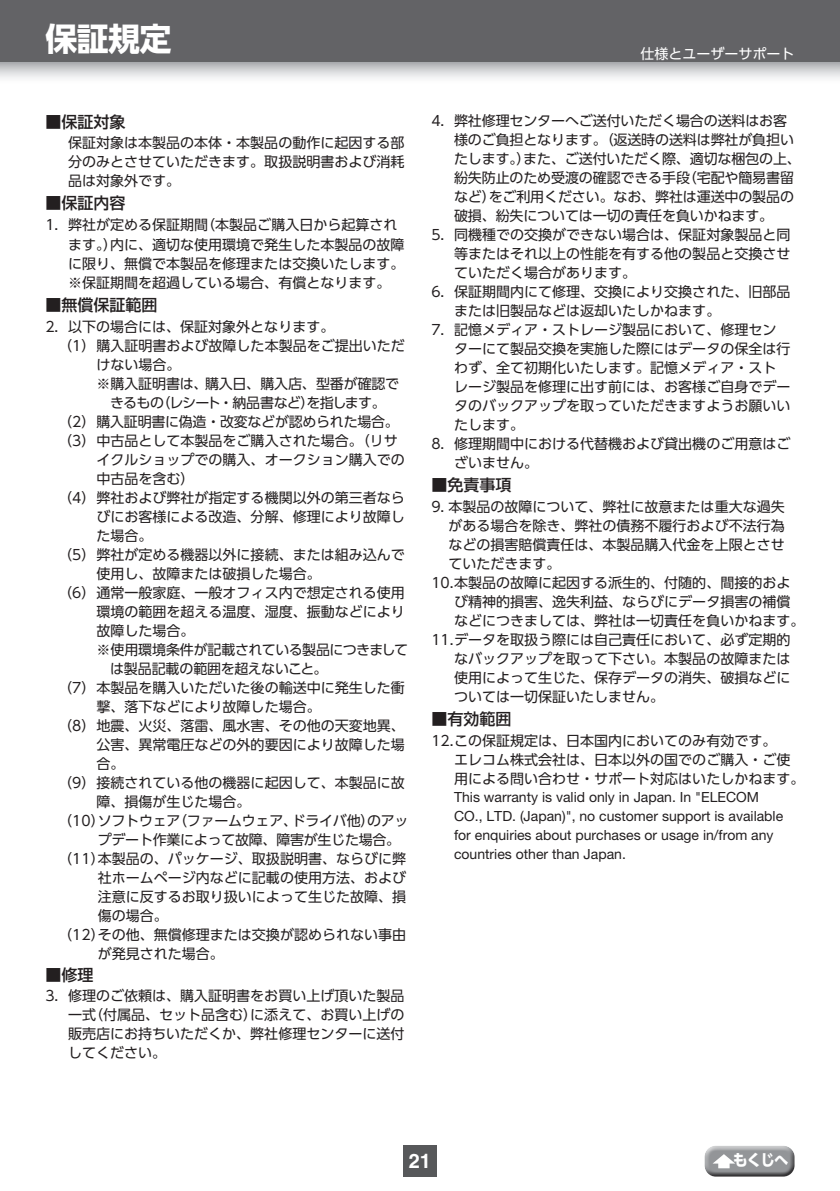
<style>
.page{position:relative;width:840px;height:1191px;background:#fff}
.page>*{position:absolute;margin:0;border:0;box-sizing:border-box;transform-origin:0 0}
.t1{font:700 32px "UD Shin Go Pro";color:#fff}
.t2{font:700 20px "Helvetica LT Std";color:#fff}
.t3{font:500 16px "Shin Go Pro";color:#231f20}
.t4{font:700 16px "UD Shin Go Pro";color:#fff;scale:.9 1}
.t5{font:14px/19px "UD Shin Go Pro";color:#231f20}
.t6{font:14px/19px "Helvetica Neue LT Pro";color:#231f20}
.t7{font:14px "UD Shin Go Pro";letter-spacing:-.02em;color:#231f20}
.t8{font:14px "UD Shin Go Pro";letter-spacing:-.03em;color:#231f20}
.t9{font:14px "UD Shin Go Pro";letter-spacing:-.06em;color:#231f20}
.t10{font:14px "UD Shin Go Pro";color:#fff}
</style>
<div class="page">
<div style="left:0;top:0;width:839px;height:85px;background:#636366"></div>
<svg style="left:0;top:62px;width:839px;height:23px"></svg>
<div style="left:701px;top:1142px;width:94px;height:30px;background:#fff;opacity:.75"></div>
<div style="left:701px;top:1148px;width:94px;height:28px;background:#231f20;opacity:.75"></div>
<svg style="left:712px;top:1154px;width:22px;height:14px"></svg>
<div style="left:403px;top:1145px;width:33px;height:31px;background:#57585a"></div>
<h1 class="t1" style="left:45px;top:13px;width:128px">保証規定</h1>
<p class="t3" style="left:45px;top:108px;width:81px">■保証対象</p>
<p class="t5" style="left:68px;top:132px;width:338px;text-align:justify">保証対象は本製品の本体・本製品の動作に起因する部分のみとさせていただきます。取扱説明書および消耗品は対象外です。</p>
<p class="t3" style="left:45px;top:190px;width:81px">■保証内容</p>
<p class="t5" style="left:68px;top:214px;width:337px;text-indent:-23px">1. 弊社が定める保証期間（本製品ご購入日から起算されます。）内に、適切な使用環境で発生した本製品の故障に限り、無償で本製品を修理または交換いたします。※保証期間を超過している場合、有償となります。</p>
<p class="t3" style="left:45px;top:292px;width:113px">■無償保証範囲</p>
<p class="t5" style="left:45px;top:316px;width:290px">2. 以下の場合には、保証対象外となります。</p>
<p class="t5" style="left:58px;top:335px;width:348px">（1）購入証明書および故障した本製品をご提出いただ</p>
<p class="t5" style="left:96px;top:354px;width:85px">けない場合。</p>
<p class="t5" style="left:96px;top:373px;width:304px">※購入証明書は、購入日、購入店、型番が確認で</p>
<p class="t9" style="left:110px;top:391px;width:277px">きるもの（レシート・納品書など）を指します。</p>
<p class="t7" style="left:58px;top:410px;width:342px">（2）購入証明書に偽造・改変などが認められた場合。</p>
<p class="t5" style="left:58px;top:430px;width:341px">（3）中古品として本製品をご購入された場合。（リサ</p>
<p class="t5" style="left:96px;top:449px;width:309px">イクルショップでの購入、オークション購入での</p>
<p class="t5" style="left:96px;top:468px;width:99px">中古品を含む）</p>
<p class="t5" style="left:58px;top:487px;width:348px">（4）弊社および弊社が指定する機関以外の第三者なら</p>
<p class="t5" style="left:96px;top:506px;width:309px">びにお客様による改造、分解、修理により故障し</p>
<p class="t5" style="left:96px;top:525px;width:57px">た場合。</p>
<p class="t5" style="left:58px;top:544px;width:348px">（5）弊社が定める機器以外に接続、または組み込んで</p>
<p class="t5" style="left:96px;top:563px;width:225px">使用し、故障または破損した場合。</p>
<p class="t5" style="left:58px;top:582px;width:348px">（6）通常一般家庭、一般オフィス内で想定される使用</p>
<p class="t5" style="left:96px;top:601px;width:309px">環境の範囲を超える温度、湿度、振動などにより</p>
<p class="t5" style="left:96px;top:620px;width:99px">故障した場合。</p>
<p class="t8" style="left:96px;top:638px;width:313px">※使用環境条件が記載されている製品につきまして</p>
<p class="t7" style="left:110px;top:657px;width:218px">は製品記載の範囲を超えないこと。</p>
<p class="t5" style="left:58px;top:677px;width:348px">（7）本製品を購入いただいた後の輸送中に発生した衝</p>
<p class="t5" style="left:96px;top:696px;width:225px">撃、落下などにより故障した場合。</p>
<p class="t5" style="left:58px;top:715px;width:348px">（8）地震、火災、落雷、風水害、その他の天変地異、</p>
<p class="t5" style="left:96px;top:734px;width:309px">公害、異常電圧などの外的要因により故障した場</p>
<p class="t5" style="left:96px;top:753px;width:29px">合。</p>
<p class="t5" style="left:58px;top:772px;width:348px">（9）接続されている他の機器に起因して、本製品に故</p>
<p class="t5" style="left:96px;top:791px;width:155px">障、損傷が生じた場合。</p>
<p class="t7" style="left:58px;top:809px;width:351px">（10）ソフトウェア（ファームウェア、ドライバ他）のアッ</p>
<p class="t7" style="left:98px;top:828px;width:304px">プデート作業によって故障、障害が生じた場合。</p>
<p class="t5" style="left:58px;top:848px;width:349px">（11）本製品の、パッケージ、取扱説明書、ならびに弊</p>
<p class="t5" style="left:98px;top:867px;width:309px">社ホームページ内などに記載の使用方法、および</p>
<p class="t5" style="left:98px;top:886px;width:309px">注意に反するお取り扱いによって生じた故障、損</p>
<p class="t5" style="left:98px;top:905px;width:71px">傷の場合。</p>
<p class="t5" style="left:58px;top:924px;width:349px">（12）その他、無償修理または交換が認められない事由</p>
<p class="t5" style="left:98px;top:943px;width:127px">が発見された場合。</p>
<p class="t3" style="left:45px;top:961px;width:49px">■修理</p>
<p class="t5" style="left:68px;top:985px;width:337px;text-align:justify;text-indent:-23px">3. 修理のご依頼は、購入証明書をお買い上げ頂いた製品一式（付属品、セット品含む）に添えて、お買い上げの販売店にお持ちいただくか、弊社修理センターに送付してください。</p>
<p class="t10" style="left:640px;top:42px;width:155px">仕様とユーザーサポート</p>
<p class="t5" style="left:454px;top:110px;width:348px;text-indent:-23px">4. 弊社修理センターへご送付いただく場合の送料はお客様のご負担となります。（返送時の送料は弊社が負担いたします。）また、ご送付いただく際、適切な梱包の上、紛失防止のため受渡の確認できる手段（宅配や簡易書留など）をご利用ください。なお、弊社は運送中の製品の破損、紛失については一切の責任を負いかねます。</p>
<p class="t5" style="left:454px;top:224px;width:337px;text-align:justify;text-indent:-23px">5. 同機種での交換ができない場合は、保証対象製品と同等またはそれ以上の性能を有する他の製品と交換させていただく場合があります。</p>
<p class="t5" style="left:454px;top:281px;width:337px;text-indent:-23px">6. 保証期間内にて修理、交換により交換された、旧部品または旧製品などは返却いたしかねます。</p>
<p class="t5" style="left:454px;top:319px;width:337px;text-indent:-23px">7. 記憶メディア・ストレージ製品において、修理センターにて製品交換を実施した際にはデータの保全は行わず、全て初期化いたします。記憶メディア・ストレージ製品を修理に出す前には、お客様ご自身でデータのバックアップを取っていただきますようお願いいたします。</p>
<p class="t5" style="left:454px;top:433px;width:337px;text-indent:-23px">8. 修理期間中における代替機および貸出機のご用意はございません。</p>
<p class="t3" style="left:431px;top:472px;width:81px">■免責事項</p>
<p class="t5" style="left:431px;top:496px;width:355px">9. 本製品の故障について、弊社に故意または重大な過失</p>
<p class="t5" style="left:448px;top:515px;width:337px">がある場合を除き、弊社の債務不履行および不法行為</p>
<p class="t5" style="left:448px;top:534px;width:337px">などの損害賠償責任は、本製品購入代金を上限とさせ</p>
<p class="t5" style="left:448px;top:553px;width:113px">ていただきます。</p>
<p class="t5" style="left:431px;top:572px;width:360px">10.本製品の故障に起因する派生的、付随的、間接的およ</p>
<p class="t5" style="left:454px;top:591px;width:337px">び精神的損害、逸失利益、ならびにデータ損害の補償</p>
<p class="t5" style="left:454px;top:610px;width:351px">などにつきましては、弊社は一切責任を負いかねます。</p>
<p class="t5" style="left:431px;top:629px;width:360px">11.データを取扱う際には自己責任において、必ず定期的</p>
<p class="t5" style="left:454px;top:648px;width:337px">なバックアップを取って下さい。本製品の故障または</p>
<p class="t5" style="left:454px;top:667px;width:337px">使用によって生じた、保存データの消失、破損などに</p>
<p class="t5" style="left:454px;top:686px;width:211px">ついては一切保証いたしません。</p>
<p class="t3" style="left:431px;top:706px;width:81px">■有効範囲</p>
<p class="t5" style="left:454px;top:730px;width:352px;text-indent:-23px">12.この保証規定は、日本国内においてのみ有効です。<br>エレコム株式会社は、日本以外の国でのご購入・ご使用による問い合わせ・サポート対応はいたしかねます。</p>
<p class="t6" style="left:454px;top:787px;width:330px">This warranty is valid only in Japan. In "ELECOM CO., LTD. (Japan)", no customer support is available for enquiries about purchases or usage in/from any countries other than Japan.</p>
<h2 class="t2" style="left:408px;top:1148px;width:24px">21</h2>
<p class="t4" style="left:732px;top:1147px;width:63px">もくじへ</p>
</div>
